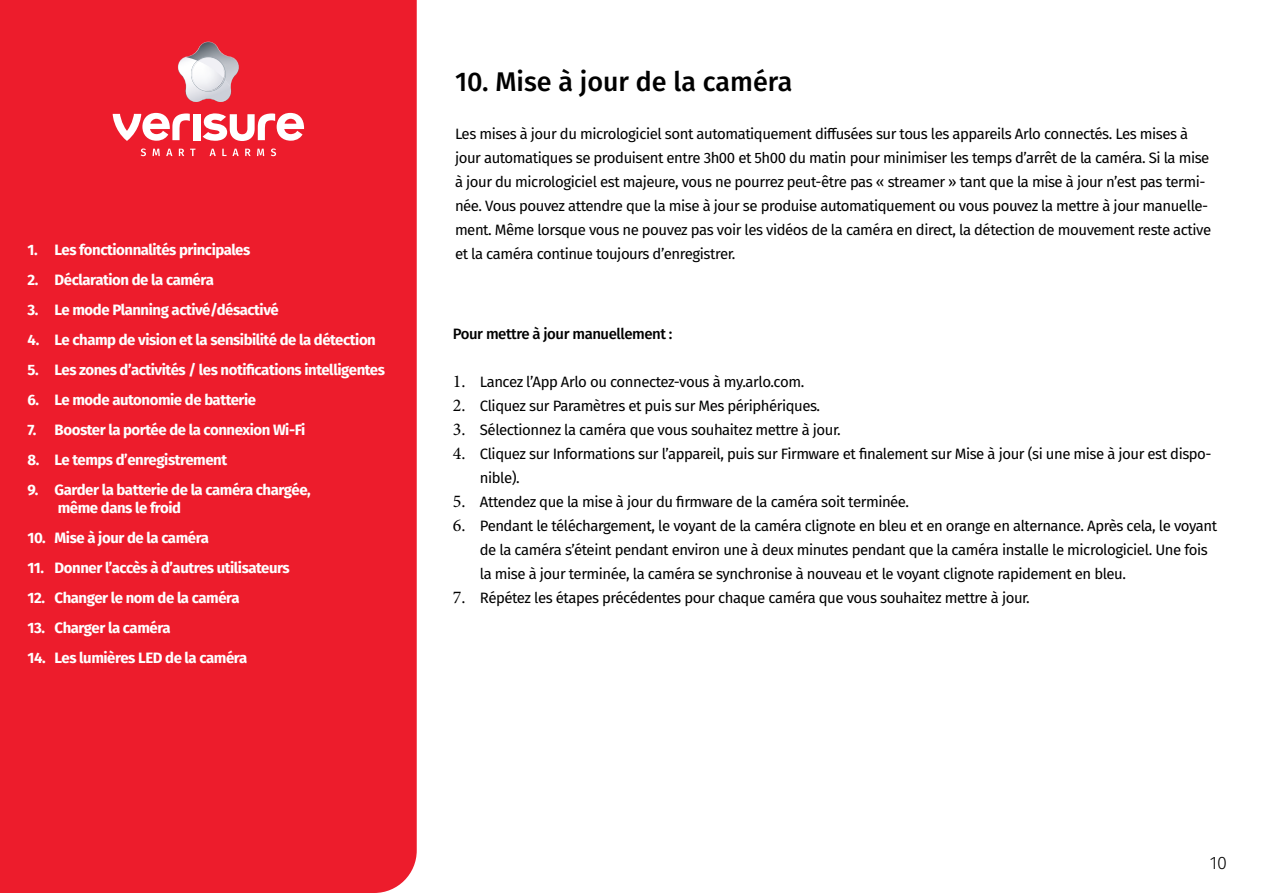
<style>
.page{position:relative;width:1263px;height:893px;background:#fff}
.page>*{position:absolute;margin:0;border:0;box-sizing:border-box;transform-origin:0 0}
.t1{font:500 27px "Fira Sans";color:#000}
.t2{font:300 18px "Fira Sans";color:#000}
.t3{font:15px/24px "Fira Sans";letter-spacing:-.03em;color:#000}
.t4{font:700 15px/18px "Fira Sans";letter-spacing:-.03em;color:#fff}
.t5{font:500 15px "Fira Sans";letter-spacing:-.03em;color:#000}
.s1{font-family:"Minion Pro";font-size:18px}
</style>
<div class="page">
<div style="left:0;top:0;width:417px;height:893px;background:#ed1c2c"></div>
<div style="left:193px;top:114px;width:7px;height:26px;background:#fff"></div>
<svg style="left:203px;top:113px;width:101px;height:28px"></svg>
<svg style="left:113px;top:113px;width:77px;height:28px"></svg>
<svg style="left:271px;top:148px;width:5px;height:8px"></svg>
<svg style="left:257px;top:149px;width:7px;height:7px"></svg>
<svg style="left:245px;top:149px;width:6px;height:7px"></svg>
<svg style="left:222px;top:149px;width:17px;height:7px"></svg>
<svg style="left:210px;top:149px;width:6px;height:7px"></svg>
<svg style="left:190px;top:149px;width:6px;height:7px"></svg>
<svg style="left:179px;top:149px;width:5px;height:7px"></svg>
<svg style="left:166px;top:149px;width:6px;height:7px"></svg>
<svg style="left:153px;top:149px;width:7px;height:7px"></svg>
<svg style="left:141px;top:148px;width:5px;height:8px"></svg>
<svg style="left:175px;top:40px;width:67px;height:65px;background:#d96873"></svg>
<img style="left:200px;top:58px;width:25px;height:33px">
<img style="left:208px;top:61px;width:15px;height:29px">
<img style="left:192px;top:58px;width:16px;height:32px">
<p class="t4" style="left:28px;top:240px;width:224px">1. Les fonctionnalités principales</p>
<p class="t4" style="left:28px;top:270px;width:188px">2. Déclaration de la caméra</p>
<p class="t4" style="left:28px;top:300px;width:253px">3. Le mode Planning activé/désactivé</p>
<p class="t4" style="left:28px;top:330px;width:350px">4. Le champ de vision et la sensibilité de la détection</p>
<p class="t4" style="left:28px;top:360px;width:359px">5. Les zones d’activités / les notifications intelligentes</p>
<p class="t4" style="left:28px;top:390px;width:230px">6. Le mode autonomie de batterie</p>
<p class="t4" style="left:28px;top:420px;width:279px">7. Booster la portée de la connexion Wi-Fi</p>
<p class="t4" style="left:28px;top:450px;width:201px">8. Le temps d’enregistrement</p>
<p class="t4" style="left:58px;top:480px;width:254px;text-indent:-30px">9. Garder la batterie de la caméra chargée, même dans le froid</p>
<p class="t4" style="left:28px;top:528px;width:183px">10. Mise à jour de la caméra</p>
<p class="t4" style="left:28px;top:558px;width:264px">11. Donner l’accès à d’autres utilisateurs</p>
<p class="t4" style="left:28px;top:588px;width:213px">12. Changer le nom de la caméra</p>
<p class="t4" style="left:28px;top:618px;width:145px">13. Charger la caméra</p>
<p class="t4" style="left:28px;top:648px;width:221px">14. Les lumières LED de la caméra</p>
<h1 class="t1" style="left:455px;top:60px;width:339px">10. Mise à jour de la caméra</h1>
<p class="t3" style="left:455px;top:122px;width:758px">Les mises à jour du micrologiciel sont automatiquement diffusées sur tous les appareils Arlo connectés. Les mises à jour automatiques se produisent entre 3h00 et 5h00 du matin pour minimiser les temps d’arrêt de la caméra. Si la mise à jour du micrologiciel est majeure, vous ne pourrez peut-être pas « streamer » tant que la mise à jour n’est pas termi&shy;née. Vous pouvez attendre que la mise à jour se produise automatiquement ou vous pouvez la mettre à jour manuelle&shy;ment. Même lorsque vous ne pouvez pas voir les vidéos de la caméra en direct, la détection de mouvement reste active et la caméra continue toujours d’enregistrer.</p>
<p class="t5" style="left:453px;top:322px;width:221px">Pour mettre à jour manuellement :</p>
<p class="t3" style="left:453px;top:369px;width:353px"><span class="s1">1.</span> Lancez l’App Arlo ou connectez-vous à my.arlo.com.</p>
<p class="t3" style="left:453px;top:393px;width:369px"><span class="s1">2.</span> Cliquez sur Paramètres et puis sur Mes périphériques.</p>
<p class="t3" style="left:453px;top:417px;width:389px"><span class="s1">3.</span> Sélectionnez la caméra que vous souhaitez mettre à jour.</p>
<p class="t3" style="left:480px;top:441px;width:733px;text-indent:-27px"><span class="s1">4.</span> Cliquez sur Informations sur l’appareil, puis sur Firmware et finalement sur Mise à jour (si une mise à jour est dispo&shy;nible).</p>
<p class="t3" style="left:453px;top:489px;width:458px"><span class="s1">5.</span> Attendez que la mise à jour du firmware de la caméra soit terminée.</p>
<p class="t3" style="left:480px;top:513px;width:739px;text-indent:-27px"><span class="s1">6.</span> Pendant le téléchargement, le voyant de la caméra clignote en bleu et en orange en alternance. Après cela, le voyant de la caméra s’éteint pendant environ une à deux minutes pendant que la caméra installe le micrologiciel. Une fois la mise à jour terminée, la caméra se synchronise à nouveau et le voyant clignote rapidement en bleu.</p>
<p class="t3" style="left:453px;top:585px;width:578px"><span class="s1">7.</span> Répétez les étapes précédentes pour chaque caméra que vous souhaitez mettre à jour.</p>
<p class="t2" style="left:1210px;top:850px;width:19px">10</p>
</div>
